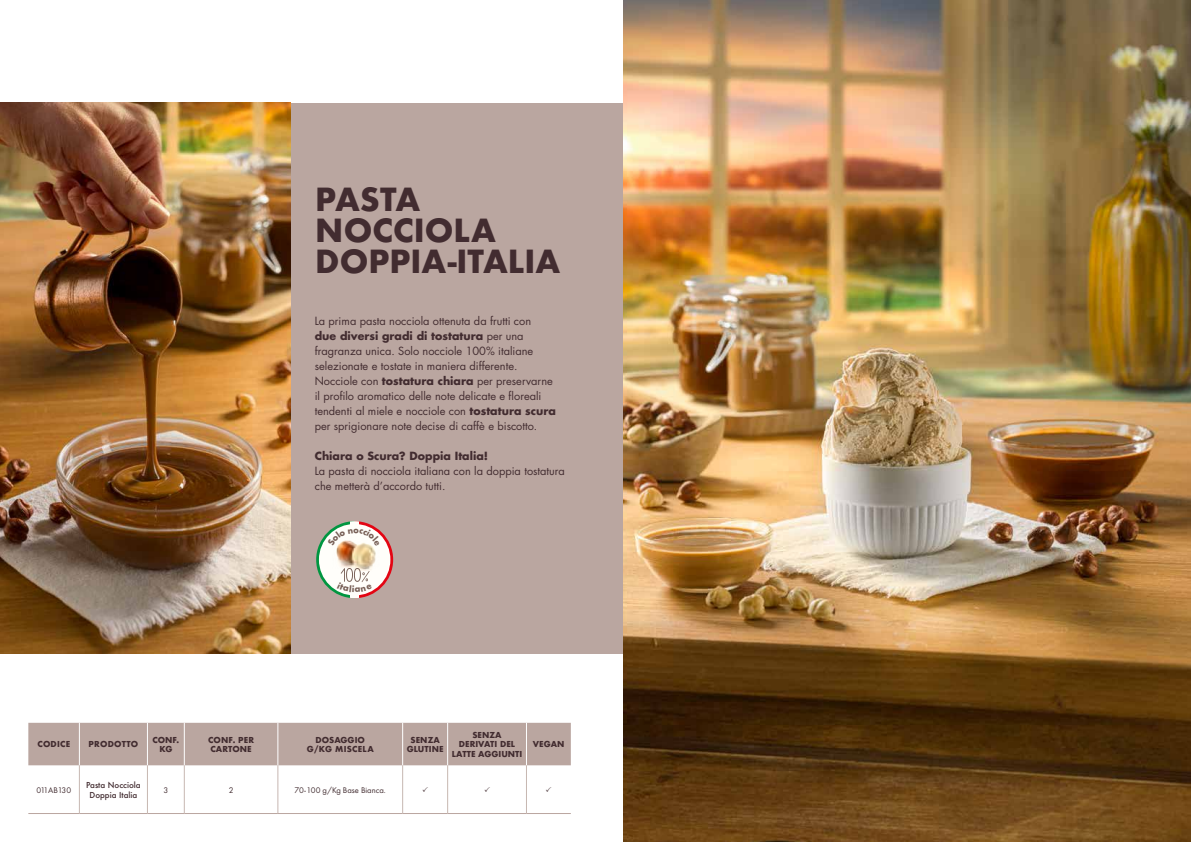
<style>
.page{position:relative;width:1191px;height:842px;background:#fff}
.page>*{position:absolute;margin:0;border:0;box-sizing:border-box;transform-origin:0 0}
.t1{font:700 31px/31px "Futura";color:#422c30}
.t2{font:11px/15px "Futura Std";color:#422c30}
.t3{font:700 11px "Futura Std";color:#422c30}
.t4{font:8.5px "Futura PT";color:#422c30}
.t5{font:700 8px/9.6px "Futura";letter-spacing:.005em;color:#422c30;text-align:center}
.t6{font:500 8px/9.6px "Futura";color:#422c30;text-align:center}
.t7{font:700 8px "Futura";letter-spacing:.03em;color:#422c30}
.s1{font-weight:700}
</style>
<div class="page">
<div style="left:27px;top:103px;width:1162px;height:550px;background:#baa6a0"></div>
<img style="left:0;top:103px;width:291px;height:550px">
<img style="left:624px;top:0;width:567px;height:842px">
<div style="left:28px;top:723px;width:543px;height:42px;background:#baa6a0"></div>
<hr style="left:79px;top:723px;width:1px;height:42px;background:#fff">
<hr style="left:147px;top:723px;width:1px;height:42px;background:#fff">
<hr style="left:184px;top:723px;width:1px;height:42px;background:#fff">
<hr style="left:278px;top:723px;width:1px;height:42px;background:#fff">
<hr style="left:402px;top:723px;width:1px;height:42px;background:#fff">
<hr style="left:447px;top:723px;width:1px;height:42px;background:#fff">
<hr style="left:526px;top:723px;width:1px;height:42px;background:#fff">
<hr style="left:79px;top:765px;width:1px;height:48px;background:#c7b7b1">
<hr style="left:147px;top:765px;width:1px;height:48px;background:#c7b7b1">
<hr style="left:184px;top:765px;width:1px;height:48px;background:#c7b7b1">
<hr style="left:278px;top:765px;width:1px;height:48px;background:#c7b7b1">
<hr style="left:402px;top:765px;width:1px;height:48px;background:#c7b7b1">
<hr style="left:447px;top:765px;width:1px;height:48px;background:#c7b7b1">
<hr style="left:526px;top:765px;width:1px;height:48px;background:#c7b7b1">
<hr style="left:28px;top:813px;width:51px;height:1px;background:#baa6a0">
<hr style="left:79px;top:813px;width:68px;height:1px;background:#baa6a0">
<hr style="left:147px;top:813px;width:37px;height:1px;background:#baa6a0">
<hr style="left:184px;top:813px;width:94px;height:1px;background:#baa6a0">
<hr style="left:278px;top:813px;width:125px;height:1px;background:#baa6a0">
<hr style="left:403px;top:813px;width:44px;height:1px;background:#baa6a0">
<hr style="left:447px;top:813px;width:79px;height:1px;background:#baa6a0">
<hr style="left:526px;top:813px;width:45px;height:1px;background:#baa6a0">
<img style="left:316px;top:521px;width:77px;height:77px">
<h1 class="t1" style="left:315px;top:183px;width:246px">PASTA<br>NOCCIOLA<br>DOPPIA-ITALIA</h1>
<p class="t2" style="left:315px;top:313px;width:243px">La prima pasta nocciola ottenuta da frutti con<br><span class="s1">due diversi gradi di tostatura</span> per una fragranza unica. Solo nocciole 100% italiane selezionate e tostate in maniera differente.<br>Nocciole con <span class="s1">tostatura chiara</span> per preservarne il profilo aromatico delle note delicate e floreali tendenti al miele e nocciole con <span class="s1">tostatura scura </span>per sprigionare note decise di caffè e biscotto.</p>
<p class="t3" style="left:315px;top:448px;width:175px">Chiara o Scura? Doppia Italia!</p>
<p class="t2" style="left:315px;top:463px;width:252px">La pasta di nocciola italiana con la doppia tostatura che metterà d’accordo tutti.</p>
<p class="t5" style="left:37px;top:739px;width:35px">CODICE</p>
<p class="t7" style="left:89px;top:738px;width:51px">PRODOTTO</p>
<p class="t5" style="left:152px;top:735px;width:28px">CONF.<br>KG</p>
<p class="t5" style="left:208px;top:735px;width:47px;text-align:left">CONF. PER<br>CARTONE</p>
<p class="t5" style="left:307px;top:735px;width:69px">DOSAGGIO<br>G/KG MISCELA</p>
<p class="t5" style="left:407px;top:735px;width:38px">SENZA<br>GLUTINE</p>
<p class="t5" style="left:452px;top:730px;width:72px">SENZA<br>DERIVATI DEL<br>LATTE AGGIUNTI</p>
<p class="t5" style="left:533px;top:739px;width:33px">VEGAN</p>
<p class="t4" style="left:36px;top:785px;width:36px">011AB130</p>
<p class="t6" style="left:86px;top:780px;width:56px">Pasta Nocciola<br>Doppia Italia</p>
<p class="t4" style="left:163px;top:785px;width:6px">3</p>
<p class="t4" style="left:229px;top:785px;width:6px">2</p>
<p class="t4" style="left:295px;top:785px;width:93px">70-100 g/Kg Base Bianca.</p>
</div>
